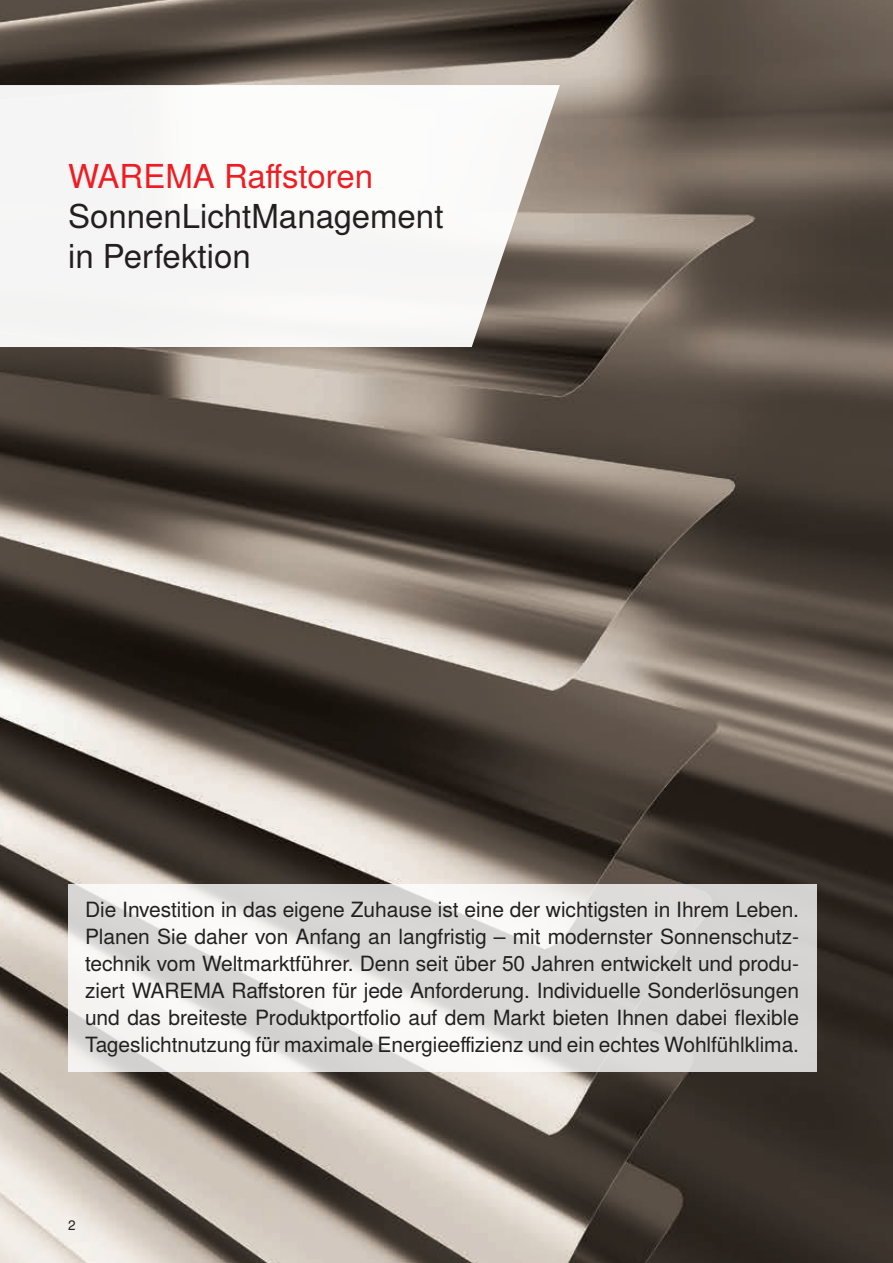
<style>
.page{position:relative;width:893px;height:1263px;background:#fff}
.page>*{position:absolute;margin:0;border:0;box-sizing:border-box;transform-origin:0 0}
.t1{font:33px/39.6px "Nimbus San LOT";color:#231f20}
.t2{font:33px "Nimbus San LOT";color:#ee1d23}
.t3{font:21px/27px "Nimbus San LOT";letter-spacing:-.005em;color:#231f20;text-align:justify}
.t4{font:13.5px "Nimbus San LOT";color:#231f20}
</style>
<div class="page">
<img style="left:0;top:0;width:893px;height:1263px">
<svg style="left:0;top:85px;width:560px;height:262px;fill:#f6f6f5"></svg>
<svg style="left:68px;top:884px;width:748px;height:187px;fill:#dad8d7"></svg>
<h1 class="t2" style="left:68px;top:157px;width:307px">WAREMA Raffstoren</h1>
<h1 class="t1" style="left:68px;top:197px;width:377px">SonnenLichtManagement in Perfektion</h1>
<p class="t3" style="left:85px;top:896px;width:716px">Die Investition in das eigene Zuhause ist eine der wichtigsten in Ihrem Leben.<br>Planen Sie daher von Anfang an langfristig – mit modernster Sonnenschutz&shy;technik vom Weltmarktführer. Denn seit über 50 Jahren entwickelt und produ&shy;ziert WAREMA Raffstoren für jede Anforderung. Individuelle Sonderlösungen und das breiteste Produktportfolio auf dem Markt bieten Ihnen dabei flexible Tageslichtnutzung für maximale Energieeffizienz und ein echtes Wohlfühlklima.</p>
<p class="t4" style="left:68px;top:1217px;width:9px">2</p>
</div>
